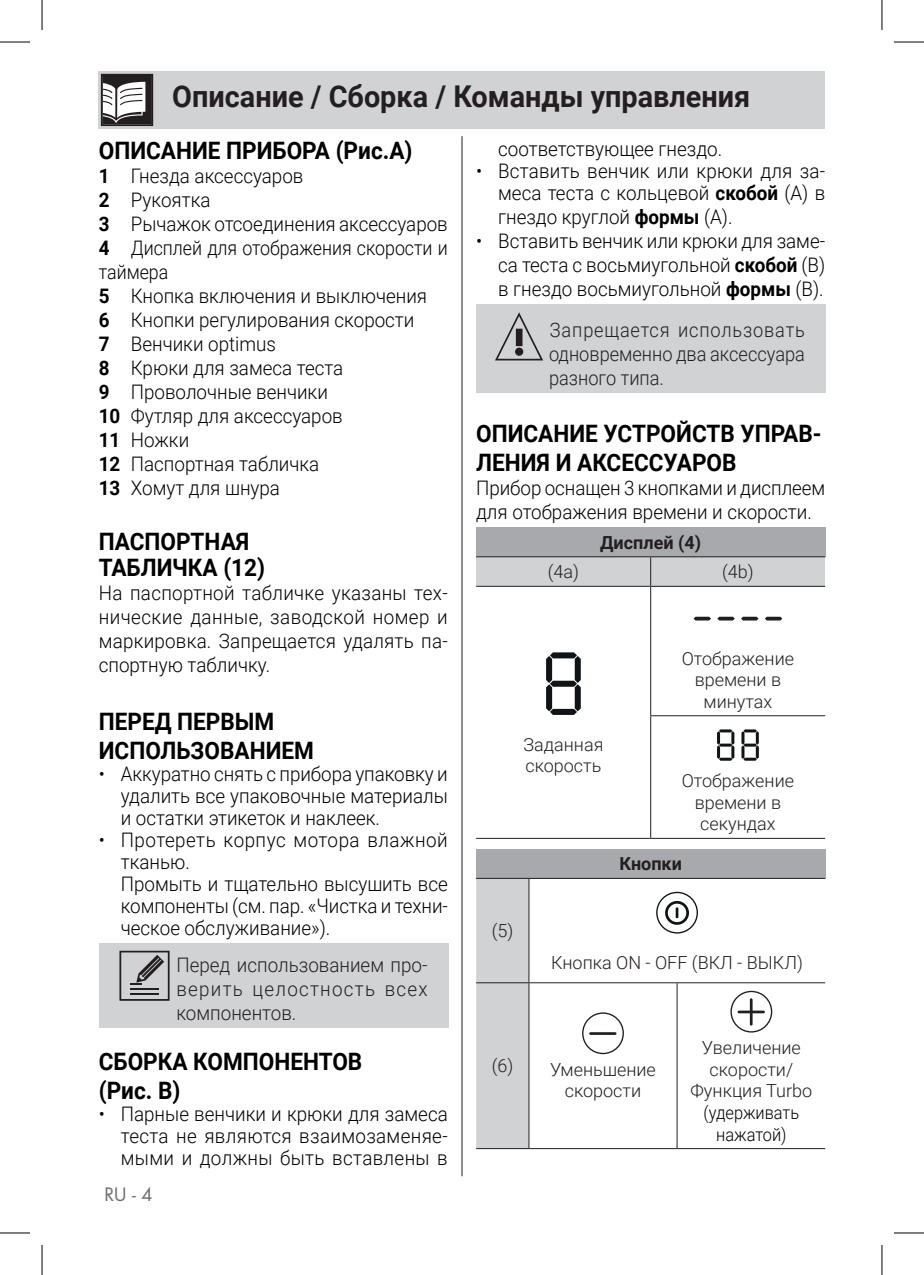
<style>
.page{position:relative;width:924px;height:1275px;background:#fff}
.page>*{position:absolute;margin:0;border:0;box-sizing:border-box;transform-origin:0 0}
.Testo{font:700 30px "Roboto";color:#231f20;scale:.96 1}
.testo_tab{font:700 24px/28.8px "Roboto";color:#000;scale:.94 1}
.testo_tab-2{font:300 20px/22px "Roboto";color:#000;text-align:justify;scale:.94 1}
.testo_tab-3{font:300 20px/24px "Roboto";color:#231f20;text-align:justify;scale:.91 1}
.testo_tab-4{font:300 20px/24px "Roboto";color:#231f20;text-align:justify;scale:.94 1}
.testo_tab-5{font:300 20px/24px "Roboto";color:#000;scale:.89 1}
.testo_tab-6{font:300 20px/22px "Roboto";letter-spacing:.025em;color:#000;scale:.94 1}
.Testo-2{font:300 18px/21.6px "Roboto";color:#231f20;text-align:center}
.Testo-3{font:300 18px/21.6px "Roboto";color:#000;text-align:center;scale:.91 1}
.Testo-4{font:700 18px "Roboto";color:#231f20}
.t1{font:18px "Futura Std";color:#6c6d70}
.s1{font-weight:700}
</style>
<div class="page">
<hr style="left:461px;top:136px;width:1px;height:1040px;background:#231f20">
<div style="left:99px;top:71px;width:725px;height:58px;background:#d1d2d4"></div>
<div style="left:99px;top:942px;width:349px;height:85px;background:#d1d2d4"></div>
<svg style="left:119px;top:950px;width:50px;height:50px"></svg>
<div style="left:476px;top:304px;width:349px;height:89px;background:#d1d2d4"></div>
<svg style="left:495px;top:312px;width:48px;height:48px"></svg>
<div style="left:476px;top:527px;width:348px;height:30px;background:#a8a9ad"></div>
<div style="left:476px;top:557px;width:174px;height:29px;background:#d1d2d4"></div>
<div style="left:650px;top:557px;width:174px;height:29px;background:#d1d2d4"></div>
<hr style="left:476px;top:838px;width:174px;height:1px;background:#231f20">
<hr style="left:476px;top:556px;width:174px;height:1px;background:#231f20">
<hr style="left:650px;top:556px;width:174px;height:1px;background:#231f20">
<svg style="left:650px;top:557px;width:1px;height:29px"></svg>
<hr style="left:476px;top:586px;width:174px;height:1px;background:#231f20">
<hr style="left:650px;top:586px;width:174px;height:1px;background:#231f20">
<hr style="left:650px;top:587px;width:1px;height:128px;background:#231f20">
<hr style="left:650px;top:715px;width:174px;height:1px;background:#231f20">
<hr style="left:650px;top:716px;width:1px;height:122px;background:#231f20">
<hr style="left:650px;top:838px;width:174px;height:1px;background:#231f20">
<svg style="left:546px;top:652px;width:34px;height:63px"></svg>
<svg style="left:693px;top:617px;width:17px;height:3px"></svg>
<svg style="left:717px;top:617px;width:17px;height:3px"></svg>
<svg style="left:741px;top:617px;width:17px;height:3px"></svg>
<svg style="left:765px;top:617px;width:17px;height:3px"></svg>
<svg style="left:717px;top:729px;width:17px;height:31px"></svg>
<svg style="left:741px;top:729px;width:17px;height:31px"></svg>
<div style="left:476px;top:849px;width:348px;height:29px;background:#a8a9ad"></div>
<div style="left:476px;top:879px;width:52px;height:269px;background:#d1d2d4"></div>
<hr style="left:476px;top:878px;width:52px;height:1px;background:#231f20">
<hr style="left:528px;top:878px;width:148px;height:1px;background:#231f20">
<hr style="left:528px;top:879px;width:1px;height:103px;background:#231f20">
<hr style="left:676px;top:878px;width:148px;height:1px;background:#231f20">
<hr style="left:476px;top:982px;width:52px;height:1px;background:#231f20">
<hr style="left:528px;top:982px;width:148px;height:1px;background:#231f20">
<hr style="left:528px;top:983px;width:1px;height:165px;background:#231f20">
<hr style="left:676px;top:982px;width:148px;height:1px;background:#231f20">
<hr style="left:476px;top:1148px;width:52px;height:1px;background:#231f20">
<hr style="left:528px;top:1148px;width:148px;height:1px;background:#231f20">
<hr style="left:676px;top:1148px;width:148px;height:1px;background:#231f20">
<hr style="left:676px;top:983px;width:1px;height:165px;background:#231f20">
<svg style="left:656px;top:892px;width:41px;height:41px"></svg>
<div style="left:655px;top:891px;width:42px;height:42px;border:1px solid #111516;border-radius:50%"></div>
<div style="left:664px;top:901px;width:24px;height:24px;border:3px solid #111516;border-radius:50%"></div>
<svg style="left:675px;top:908px;width:3px;height:9px"></svg>
<div style="left:582px;top:1012px;width:41px;height:42px;border:1px solid #231f20;border-radius:50%"></div>
<hr style="left:590px;top:1032px;width:25px;height:3px;background:#231f20">
<svg style="left:730px;top:991px;width:41px;height:41px"></svg>
<div style="left:730px;top:990px;width:42px;height:42px;border:1px solid #231f20;border-radius:50%"></div>
<hr style="left:749px;top:999px;width:3px;height:25px;background:#231f20">
<hr style="left:738px;top:1010px;width:25px;height:3px;background:#231f20">
<svg style="left:101px;top:74px;width:52px;height:52px;background:#817f80"></svg>
<hr style="left:0;top:42px;width:30px;height:1px;background:#000">
<hr style="left:893px;top:42px;width:30px;height:1px;background:#000">
<hr style="left:0;top:1232px;width:30px;height:1px;background:#000">
<hr style="left:893px;top:1232px;width:30px;height:1px;background:#000">
<hr style="left:42px;top:0;width:1px;height:30px;background:#000">
<hr style="left:42px;top:1245px;width:1px;height:30px;background:#000">
<hr style="left:881px;top:0;width:1px;height:30px;background:#000">
<hr style="left:881px;top:1245px;width:1px;height:30px;background:#000">
<p class="Testo" style="left:172px;top:76px;width:603px">Описание / Сборка / Команды управления</p>
<p class="testo_tab" style="left:99px;top:135px;width:335px">ОПИСАНИЕ ПРИБОРА (Рис.A)</p>
<p class="testo_tab-2" style="left:99px;top:164px;width:219px"><span class="s1">1</span> Гнезда аксессуаров</p>
<p class="testo_tab-2" style="left:99px;top:188px;width:120px"><span class="s1">2</span> Рукоятка</p>
<p class="testo_tab-2" style="left:99px;top:212px;width:372px"><span class="s1">3</span> Рычажок отсоединения аксессуаров</p>
<p class="testo_tab-5" style="left:99px;top:235px;width:393px"><span class="s1">4</span> Дисплей для отображения скорости и таймера</p>
<p class="testo_tab-2" style="left:99px;top:284px;width:350px"><span class="s1">5</span> Кнопка включения и выключения</p>
<p class="testo_tab-2" style="left:99px;top:308px;width:337px"><span class="s1">6</span> Кнопки регулирования скорости</p>
<p class="testo_tab-2" style="left:99px;top:332px;width:190px"><span class="s1">7</span> Венчики optimus</p>
<p class="testo_tab-2" style="left:99px;top:356px;width:261px"><span class="s1">8</span> Крюки для замеса теста</p>
<p class="testo_tab-2" style="left:99px;top:380px;width:245px"><span class="s1">9</span> Проволочные венчики</p>
<p class="testo_tab-2" style="left:99px;top:404px;width:261px"><span class="s1">10</span> Футляр для аксессуаров</p>
<p class="testo_tab-2" style="left:99px;top:428px;width:98px"><span class="s1">11</span> Ножки</p>
<p class="testo_tab-2" style="left:99px;top:452px;width:236px"><span class="s1">12</span> Паспортная табличка</p>
<p class="testo_tab-2" style="left:99px;top:476px;width:194px"><span class="s1">13</span> Хомут для шнура</p>
<p class="testo_tab" style="left:99px;top:528px;width:178px;line-height:26px">ПАСПОРТНАЯ<br>ТАБЛИЧКА (12)</p>
<p class="testo_tab-2" style="left:99px;top:580px;width:373px;line-height:24px">На паспортной табличке указаны тех&shy;нические данные, заводской номер и маркировка. Запрещается удалять па&shy;спортную табличку.</p>
<p class="testo_tab" style="left:99px;top:706px;width:230px">ПЕРЕД ПЕРВЫМ<br>ИСПОЛЬЗОВАНИЕМ</p>
<p class="testo_tab-2" style="left:121px;top:762px;width:349px;text-indent:-22px">• Аккуратно снять с прибора упаковку и удалить все упаковочные материалы и остатки этикеток и наклеек.</p>
<p class="testo_tab-6" style="left:121px;top:828px;width:349px;text-indent:-22px">• Протереть корпус мотора влажной тканью.</p>
<p class="testo_tab-2" style="left:121px;top:872px;width:349px">Промыть и тщательно высушить все компоненты (см. пар. «Чистка и техни&shy;ческое обслуживание»).</p>
<p class="testo_tab-4" style="left:176px;top:951px;width:268px">Перед использованием про&shy;верить целостность всех компонентов.</p>
<p class="testo_tab" style="left:99px;top:1046px;width:282px">СБОРКА КОМПОНЕНТОВ</p>
<p class="testo_tab" style="left:99px;top:1075px;width:88px">(Рис. В)</p>
<p class="testo_tab-2" style="left:121px;top:1102px;width:349px;text-indent:-22px">• Парные венчики и крюки для замеса теста не являются взаимозаменяе&shy;мыми и должны быть вставлены в</p>
<p class="t1" style="left:104px;top:1182px;width:50px">RU - 4</p>
<p class="testo_tab-2" style="left:498px;top:137px;width:240px">соответствующее гнездо.</p>
<p class="testo_tab-2" style="left:476px;top:159px;width:372px;text-align:right">• Вставить венчик или крюки для за&shy;меса теста с кольцевой <span class="s1">скобой</span> (A) в</p>
<p class="testo_tab-2" style="left:498px;top:205px;width:251px">гнездо круглой <span class="s1">формы</span> (A).</p>
<p class="testo_tab-2" style="left:498px;top:228px;width:349px;line-height:24px;text-indent:-22px">• Вставить венчик или крюки для заме&shy;са теста с восьмиугольной <span class="s1">скобой</span> (В) в гнездо восьмиугольной <span class="s1">формы</span> (В).</p>
<p class="testo_tab-3" style="left:549px;top:317px;width:282px">Запрещается использовать одновременно два аксессуара разного типа.</p>
<p class="testo_tab" style="left:476px;top:419px;width:369px">ОПИСАНИЕ УСТРОЙСТВ УПРАВ-<br>ЛЕНИЯ И АКСЕССУАРОВ</p>
<p class="testo_tab-2" style="left:476px;top:475px;width:373px;line-height:24px">Прибор оснащен 3 кнопками и дисплеем для отображения времени и скорости.</p>
<p class="Testo-4" style="left:600px;top:530px;width:102px">Дисплей (4)</p>
<p class="Testo-2" style="left:547px;top:560px;width:33px">(4a)</p>
<p class="Testo-2" style="left:721px;top:560px;width:33px">(4b)</p>
<p class="Testo-2" style="left:523px;top:733px;width:81px;text-align:left">Заданная скорость</p>
<p class="Testo-2" style="left:681px;top:646px;width:114px">Отображение времени в минутах</p>
<p class="Testo-2" style="left:681px;top:769px;width:114px">Отображение времени в секундах</p>
<p class="Testo-4" style="left:619px;top:851px;width:64px">Кнопки</p>
<p class="Testo-2" style="left:491px;top:919px;width:23px">(5)</p>
<p class="Testo-2" style="left:551px;top:951px;width:253px">Кнопка ON - OFF (ВКЛ - ВЫКЛ)</p>
<p class="Testo-2" style="left:491px;top:1054px;width:23px">(6)</p>
<p class="Testo-2" style="left:550px;top:1058px;width:107px">Уменьшение скорости</p>
<p class="Testo-2" style="left:690px;top:1036px;width:123px">Увеличение скорости/<br>Функция Turbo</p>
<p class="Testo-3" style="left:703px;top:1101px;width:106px">(удерживать нажатой)</p>
</div>
